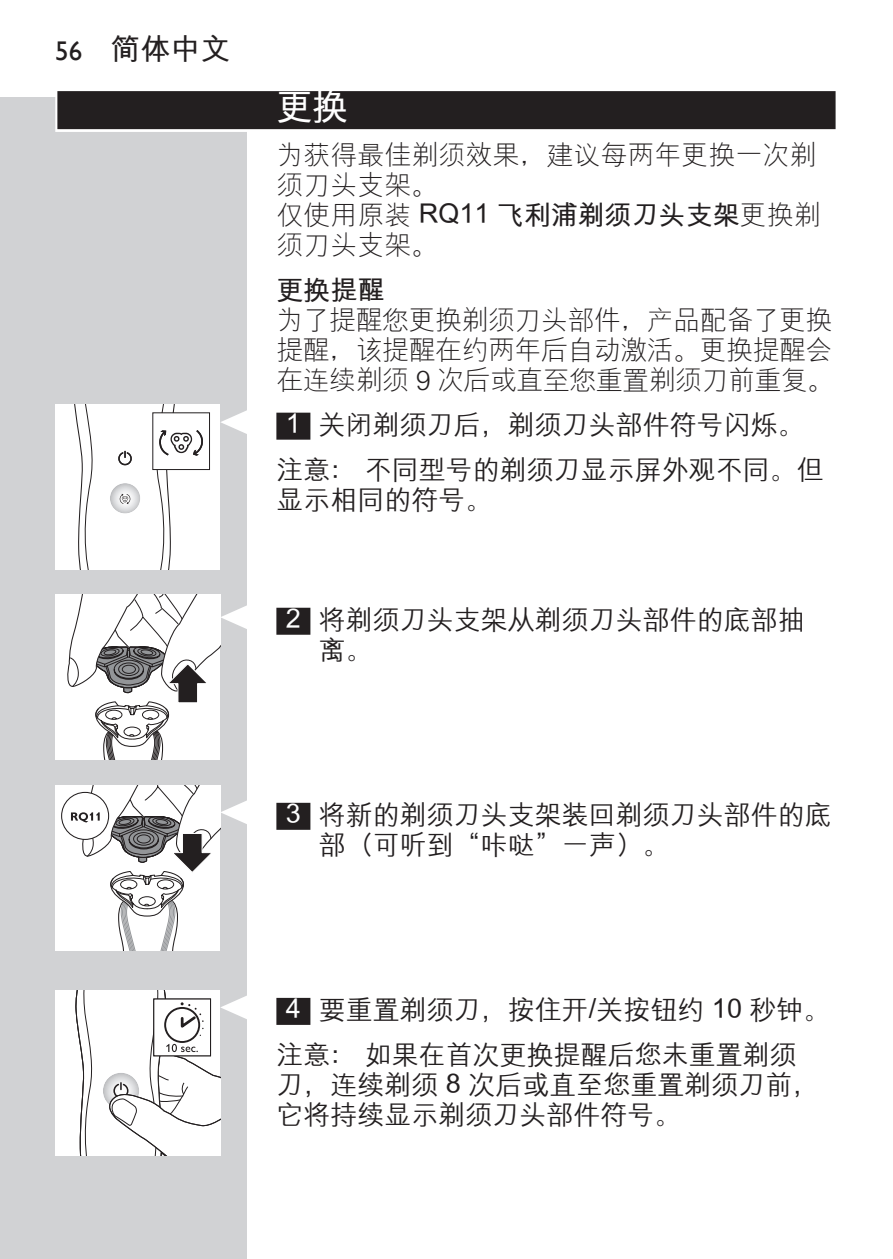
<style>
.page{position:relative;width:893px;height:1259px;background:#fff}
.page>*{position:absolute;margin:0;border:0;box-sizing:border-box;transform-origin:0 0}
.t1{font:36px "M Hei GB Bold";color:#fff}
.t2{font:30px "M Hei GB Bold";color:#231f20}
.t3{font:27px/30px "M Hei GB Medium";color:#231f20}
.t4{font:27px/30px "M Hei GB Light";letter-spacing:-.02em;color:#231f20;text-align:justify}
.t5{font:27px/30px "M Hei GB Light";color:#231f20}
.t6{font:27px "M Hei GB Bold";color:#231f20}
.s1{font-family:"Gill Sans Alt One WGL";font-size:27px}
.s2{font-family:"M Hei GB Light"}
.s3{color:#fff}
</style>
<div class="page">
<hr style="left:892px;top:98px;width:1px;height:1161px;background:#d1d2d4">
<div style="left:0;top:98px;width:247px;height:1161px;background:#d1d2d4"></div>
<div style="left:55px;top:89px;width:783px;height:43px;background:linear-gradient(to right,#dedddd,#dedddd)"></div>
<div style="left:57px;top:91px;width:779px;height:38px;background:#231f20"></div>
<div style="left:276px;top:413px;width:34px;height:27px;background:#231f20"></div>
<div style="left:276px;top:608px;width:34px;height:27px;background:#231f20"></div>
<div style="left:276px;top:803px;width:34px;height:27px;background:#231f20"></div>
<div style="left:276px;top:998px;width:34px;height:27px;background:#231f20"></div>
<svg style="left:221px;top:410px;width:26px;height:24px"></svg>
<div style="left:55px;top:404px;width:165px;height:165px;background:#fff"></div>
<div style="left:152px;top:412px;width:58px;height:58px;border:1px solid #231f20"></div>
<svg style="left:74px;top:404px;width:129px;height:165px"></svg>
<div style="left:55px;top:595px;width:165px;height:165px;background:#fff"></div>
<svg style="left:67px;top:595px;width:180px;height:165px"></svg>
<div style="left:55px;top:785px;width:165px;height:165px;background:#fff"></div>
<svg style="left:71px;top:785px;width:176px;height:165px"></svg>
<svg style="left:57px;top:990px;width:190px;height:165px"></svg>
<p class="t2" style="left:55px;top:34px;width:177px"><span class="s1">56</span> 简体中文</p>
<h1 class="t1" style="left:276px;top:89px;width:73px">更换</h1>
<p class="t5" style="left:276px;top:141px;width:541px">为获得最佳剃须效果，建议每两年更换一次剃须刀头支架。</p>
<p class="t6" style="left:276px;top:201px;width:546px"><span class="s2">仅使用原装</span> RQ11 飞利浦剃须刀头支架<span class="s2">更换剃</span></p>
<p class="t4" style="left:276px;top:231px;width:163px">须刀头支架。</p>
<p class="t6" style="left:276px;top:276px;width:109px">更换提醒</p>
<p class="t4" style="left:276px;top:306px;width:560px">为了提醒您更换剃须刀头部件，产品配备了更换提醒，该提醒在约两年后自动激活。更换提醒会在连续剃须 9 次后或直至您重置剃须刀前重复。</p>
<p class="t3" style="left:276px;top:402px;width:549px;line-height:45px;text-align:center"><span class="s3">1</span> 关闭剃须刀后，剃须刀头部件符号闪烁。注意： 不同型号的剃须刀显示屏外观不同。但</p>
<p class="t3" style="left:276px;top:485px;width:217px">显示相同的符号。</p>
<p class="t3" style="left:319px;top:605px;width:487px;text-indent:-33px"><span class="s3">2</span> 将剃须刀头支架从剃须刀头部件的底部抽离。</p>
<p class="t3" style="left:319px;top:800px;width:514px;text-indent:-33px"><span class="s3">3</span> 将新的剃须刀头支架装回剃须刀头部件的底部（可听到“咔哒”一声）。</p>
<p class="t3" style="left:276px;top:988px;width:556px;line-height:45px;text-indent:10px"><span class="s3">4</span> 要重置剃须刀，按住开/关按钮约 10 秒钟。注意： 如果在首次更换提醒后您未重置剃须</p>
<p class="t3" style="left:276px;top:1070px;width:545px">刀，连续剃须 8 次后或直至您重置剃须刀前，它将持续显示剃须刀头部件符号。</p>
</div>
